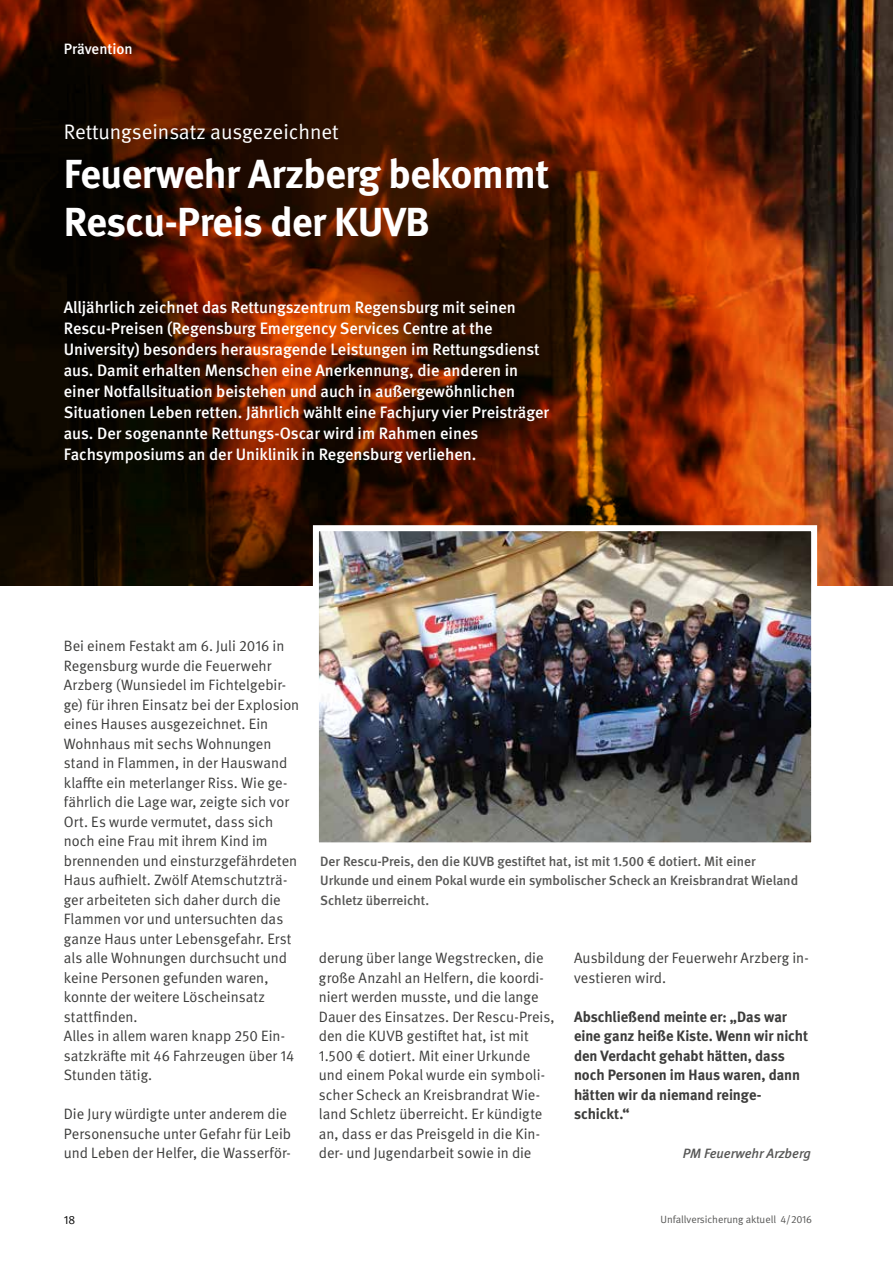
<style>
.page{position:relative;width:893px;height:1263px;background:#fff}
.page>*{position:absolute;margin:0;border:0;box-sizing:border-box;transform-origin:0 0}
.t1{font:700 40.5px/48.6px "DGUV Meta";letter-spacing:-.01em;color:#fff}
.t2{font:21px "DGUV Meta";color:#fff}
.t3{font:500 16.5px/21px "DGUV Meta";color:#fff}
.t4{font:15px/19.5px "DGUV Meta";color:#3c3c3b}
.t5{font:700 15px/19.5px "DGUV Meta";letter-spacing:-.005em;color:#3c3c3b}
.t6{font:500 15px "DGUV Meta";color:#fff}
.t7{font:500 13.5px/19.5px "DGUV Meta";color:#575756}
.t8{font:italic 500 13.5px "DGUV Meta";color:#575756}
.t9{font:12px "DGUV Meta";color:#000}
.t10{font:10.5px "DGUV Meta";color:#575756}
</style>
<div class="page">
<svg style="left:0;top:0;width:893px;height:586px;background:#531c03"></svg>
<img style="left:310px;top:522px;width:510px;height:321px">
<p class="t6" style="left:64px;top:40px;width:71px">Prävention</p>
<h2 class="t2" style="left:64px;top:120px;width:276px">Rettungseinsatz ausgezeichnet</h2>
<h1 class="t1" style="left:64px;top:151px;width:487px">Feuerwehr Arzberg bekommt<br>Rescu-Preis der KUVB</h1>
<p class="t3" style="left:64px;top:297px;width:487px">Alljährlich zeichnet das Rettungszentrum Regensburg mit seinen Rescu-Preisen (Regensburg Emergency Services Centre at the University) besonders herausragende Leistungen im Rettungsdienst aus. Damit erhalten Menschen eine Anerkennung, die anderen in einer Notfallsituation beistehen und auch in außergewöhnlichen Situationen Leben retten. Jährlich wählt eine Fachjury vier Preisträger aus. Der sogenannte Rettungs-Oscar wird im Rahmen eines Fachsymposiums an der Uniklinik in Regensburg verliehen.</p>
<p class="t4" style="left:64px;top:637px;width:237px">Bei einem Festakt am 6. Juli 2016 in<br>Regensburg wurde die Feuerwehr<br>Arzberg (Wunsiedel im Fichtelgebir&shy;ge) für ihren Einsatz bei der Explosion eines Hauses ausgezeichnet. Ein<br>Wohnhaus mit sechs Wohnungen stand in Flammen, in der Hauswand klaffte ein meterlanger Riss. Wie ge&shy;fährlich die Lage war, zeigte sich vor<br>Ort. Es wurde vermutet, dass sich noch eine Frau mit ihrem Kind im brennenden und einsturzgefährdeten<br>Haus aufhielt. Zwölf Atemschutzträ&shy;ger arbeiteten sich daher durch die<br>Flammen vor und untersuchten das ganze Haus unter Lebensgefahr. Erst als alle Wohnungen durchsucht und keine Personen gefunden waren, konnte der weitere Löscheinsatz stattfinden.<br>Alles in allem waren knapp 250 Ein&shy;satzkräfte mit 46 Fahrzeugen über 14<br>Stunden tätig.</p>
<p class="t4" style="left:64px;top:1105px;width:229px">Die Jury würdigte unter anderem die<br>Personensuche unter Gefahr für Leib und Leben der Helfer, die Wasserför-</p>
<p class="t7" style="left:320px;top:852px;width:479px">Der Rescu-Preis, den die KUVB gestiftet hat, ist mit 1.500 € dotiert. Mit einer<br>Urkunde und einem Pokal wurde ein symbolischer Scheck an Kreisbrandrat Wieland<br>Schletz überreicht.</p>
<p class="t4" style="left:319px;top:949px;width:237px">derung über lange Wegstrecken, die große Anzahl an Helfern, die koordi&shy;niert werden musste, und die lange Dauer des Einsatzes. Der Rescu-Preis, den die KUVB gestiftet hat, ist mit 1.500 € dotiert. Mit einer Urkunde und einem Pokal wurde ein symboli&shy;scher Scheck an Kreisbrandrat Wie&shy;land Schletz überreicht. Er kündigte an, dass er das Preisgeld in die Kin&shy;der- und Jugendarbeit sowie in die</p>
<p class="t4" style="left:574px;top:949px;width:236px">Ausbildung der Feuerwehr Arzberg in&shy;vestieren wird.</p>
<p class="t5" style="left:574px;top:1007px;width:236px">Abschließend meinte er: „Das war eine ganz heiße Kiste. Wenn wir nicht den Verdacht gehabt hätten, dass noch Personen im Haus waren, dann hätten wir da niemand reinge&shy;schickt.“</p>
<p class="t8" style="left:683px;top:1145px;width:130px">PM Feuerwehr Arzberg</p>
<p class="t9" style="left:64px;top:1213px;width:13px">18</p>
<p class="t10" style="left:661px;top:1213px;width:153px">Unfallversicherung aktuell 4/2016</p>
</div>
